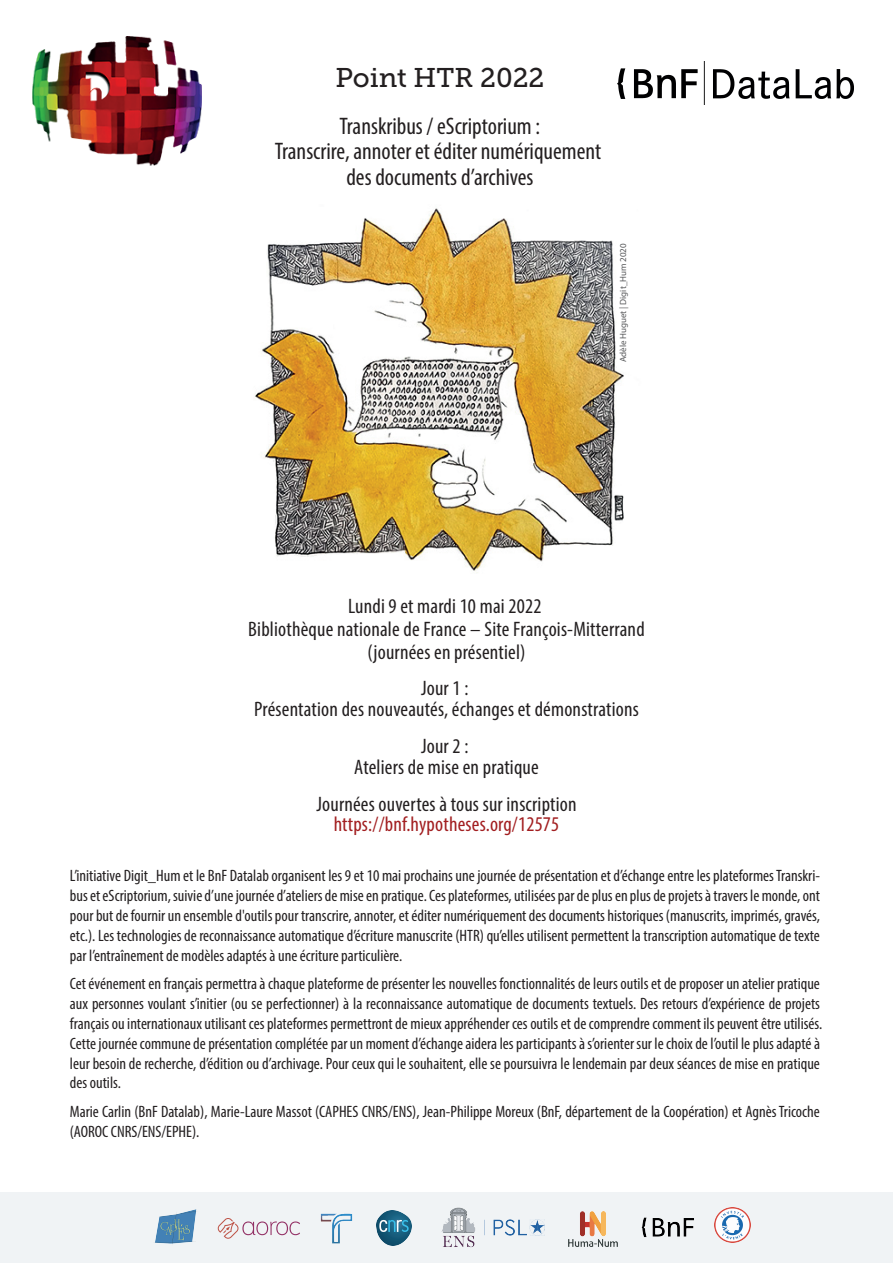
<style>
.page{position:relative;width:893px;height:1263px;background:#fff}
.page>*{position:absolute;margin:0;border:0;box-sizing:border-box;transform-origin:0 0}
.t1{font:27px "Museo Slab 500";color:#231f20}
.t2{font:condensed 24px/25.8px "Myriad Pro";color:#231f20;text-align:center}
.t3{font:condensed 21px/23px "Myriad Pro";letter-spacing:.01em;color:#231f20;text-align:center}
.t4{font:condensed 21px "Myriad Pro";letter-spacing:.01em;color:#a21e20}
.t5{font:condensed 16.5px/19.8px "Myriad Pro";color:#231f20}
.t6{font:9px "Myriad Pro";color:#57585a}
</style>
<div class="page">
<div style="left:0;top:1193px;width:893px;height:70px;background:#f0f3f5"></div>
<img style="left:255px;top:208px;width:369px;height:365px">
<img style="left:32px;top:36px;width:170px;height:130px">
<img style="left:617px;top:62px;width:237px;height:43px">
<img style="left:641px;top:1217px;width:53px;height:21px">
<img style="left:154px;top:1209px;width:43px;height:35px">
<svg style="left:217px;top:1218px;width:83px;height:21px"></svg>
<img style="left:320px;top:1213px;width:33px;height:31px">
<img style="left:376px;top:1210px;width:35px;height:35px">
<img style="left:441px;top:1207px;width:104px;height:41px">
<img style="left:568px;top:1212px;width:49px;height:34px">
<img style="left:714px;top:1207px;width:36px;height:36px">
<h1 class="t1" style="left:335px;top:63px;width:210px">Point HTR 2022</h1>
<h2 class="t2" style="left:275px;top:113px;width:328px">Transkribus / eScriptorium :<br>Transcrire, annoter et éditer numériquement des documents d’archives</h2>
<p class="t6" style="left:618px;top:362px;width:121px;rotate:-90deg">Adèle Huguet | Digit_Hum 2020</p>
<p class="t3" style="left:248px;top:594px;width:398px">Lundi 9 et mardi 10 mai 2022<br>Bibliothèque nationale de France – Site François-Mitterrand (journées en présentiel)</p>
<p class="t3" style="left:254px;top:678px;width:386px;line-height:20.7px">Jour 1 :<br>Présentation des nouveautés, échanges et démonstrations</p>
<p class="t3" style="left:354px;top:735px;width:186px;line-height:20.7px">Jour 2 :<br>Ateliers de mise en pratique</p>
<p class="t3" style="left:316px;top:792px;width:262px">Journées ouvertes à tous sur inscription</p>
<p class="t4" style="left:334px;top:812px;width:227px">https://bnf.hypotheses.org/12575</p>
<p class="t5" style="left:70px;top:866px;width:751px;text-align:justify">L’initiative Digit_Hum et le BnF Datalab organisent les 9 et 10 mai prochains une journée de présentation et d’échange entre les plateformes Transkri&shy;bus et eScriptorium, suivie d’une journée d’ateliers de mise en pratique. Ces plateformes, utilisées par de plus en plus de projets à travers le monde, ont pour but de fournir un ensemble d'outils pour transcrire, annoter, et éditer numériquement des documents historiques (manuscrits, imprimés, gravés, etc.). Les technologies de reconnaissance automatique d’écriture manuscrite (HTR) qu’elles utilisent permettent la transcription automatique de texte par l’entraînement de modèles adaptés à une écriture particulière.</p>
<p class="t5" style="left:70px;top:974px;width:754px">Cet événement en français permettra à chaque plateforme de présenter les nouvelles fonctionnalités de leurs outils et de proposer un atelier pratique aux personnes voulant s’initier (ou se perfectionner) à la reconnaissance automatique de documents textuels. Des retours d’expérience de projets français ou internationaux utilisant ces plateformes permettront de mieux appréhender ces outils et de comprendre comment ils peuvent être utilisés.<br>Cette journée commune de présentation complétée par un moment d’échange aidera les participants à s’orienter sur le choix de l’outil le plus adapté à leur besoin de recherche, d’édition ou d’archivage. Pour ceux qui le souhaitent, elle se poursuivra le lendemain par deux séances de mise en pratique des outils.</p>
<p class="t5" style="left:70px;top:1102px;width:751px">Marie Carlin (BnF Datalab), Marie-Laure Massot (CAPHES CNRS/ENS), Jean-Philippe Moreux (BnF, département de la Coopération) et Agnès Tricoche (AOROC CNRS/ENS/EPHE).</p>
</div>
